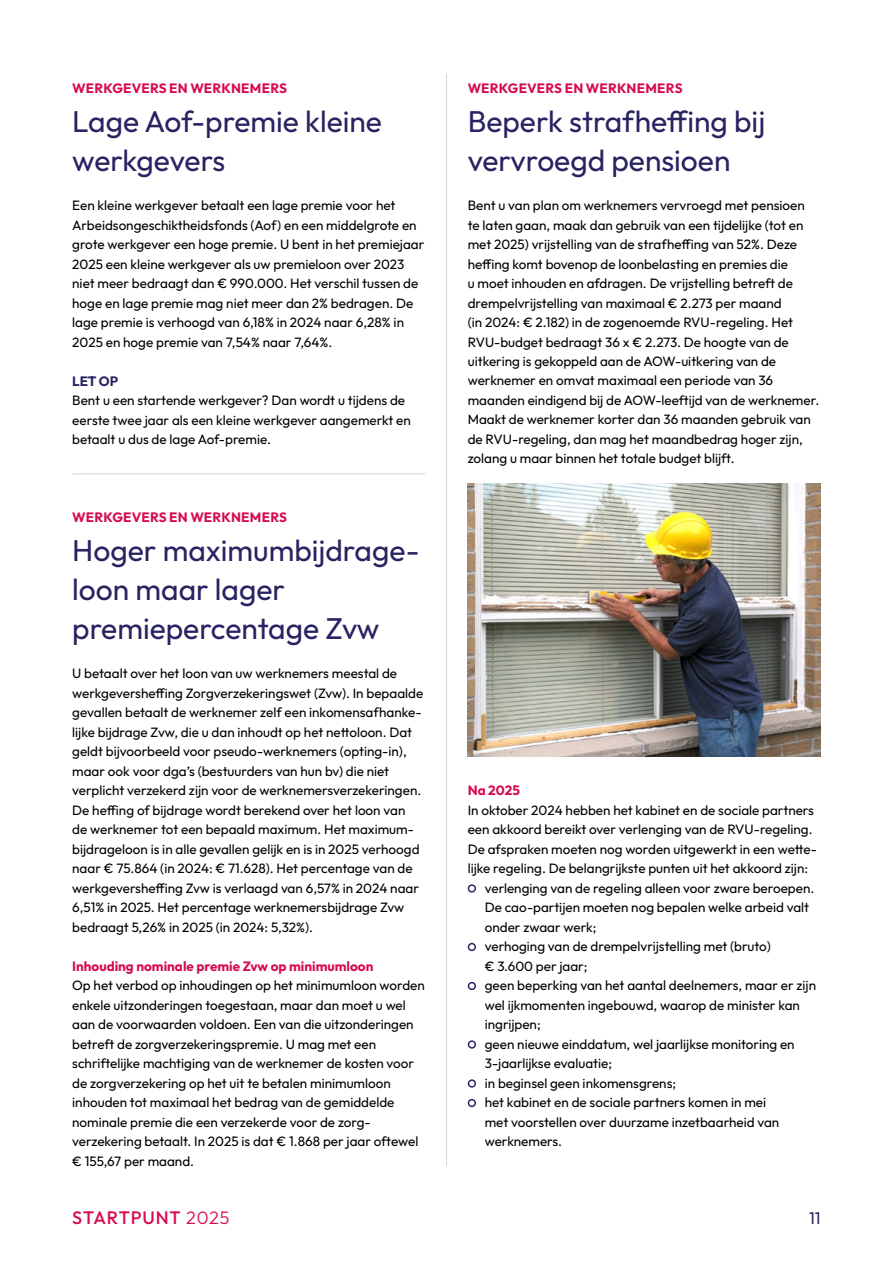
<style>
.page{position:relative;width:893px;height:1263px;background:#fff}
.page>*{position:absolute;margin:0;border:0;box-sizing:border-box;transform-origin:0 0}
.t1{font:30px/39px "Outfit";color:#282361}
.t2{font:500 18px "Outfit";letter-spacing:.04em;color:#d60b52}
.t3{font:16.5px "Outfit";color:#282361}
.t4{font:13.5px/19.5px "Outfit";color:#000}
.t5{font:700 13.5px "Outfit";color:#d60b52}
.t6{font:700 13.5px "Outfit";color:#282361}
.s1{font-weight:300}
</style>
<div class="page">
<hr style="left:72px;top:473px;width:353px;height:1px;background:#d4d3df">
<img style="left:468px;top:483px;width:353px;height:273px">
<hr style="left:446px;top:74px;width:1px;height:1092px;background:#d4d3df">
<svg style="left:468px;top:884px;width:8px;height:9px"></svg>
<svg style="left:468px;top:943px;width:8px;height:8px"></svg>
<svg style="left:468px;top:982px;width:8px;height:8px"></svg>
<svg style="left:468px;top:1040px;width:8px;height:9px"></svg>
<svg style="left:468px;top:1079px;width:8px;height:9px"></svg>
<svg style="left:468px;top:1099px;width:8px;height:8px"></svg>
<p class="t5" style="left:72px;top:79px;width:216px">WERKGEVERS EN WERKNEMERS</p>
<h1 class="t1" style="left:72px;top:103px;width:311px">Lage Aof-premie kleine werkgevers</h1>
<p class="t4" style="left:72px;top:196px;width:354px">Een kleine werkgever betaalt een lage premie voor het Arbeidsongeschiktheidsfonds (Aof) en een middelgrote en grote werkgever een hoge premie. U bent in het premiejaar 2025 een kleine werkgever als uw premieloon over 2023 niet meer bedraagt dan € 990.000. Het verschil tussen de hoge en lage premie mag niet meer dan 2% bedragen. De lage premie is verhoogd van 6,18% in 2024 naar 6,28% in 2025 en hoge premie van 7,54% naar 7,64%.</p>
<p class="t6" style="left:72px;top:372px;width:47px">LET OP</p>
<p class="t4" style="left:72px;top:391px;width:340px">Bent u een startende werkgever? Dan wordt u tijdens de eerste twee jaar als een kleine werkgever aangemerkt en betaalt u dus de lage Aof-premie.</p>
<p class="t5" style="left:72px;top:508px;width:216px">WERKGEVERS EN WERKNEMERS</p>
<h1 class="t1" style="left:72px;top:532px;width:345px">Hoger maximumbijdrage&shy;loon maar lager premiepercentage Zvw</h1>
<p class="t4" style="left:72px;top:664px;width:352px">U betaalt over het loon van uw werknemers meestal de werkgeversheffing Zorgverzekeringswet (Zvw). In bepaalde gevallen betaalt de werknemer zelf een inkomensafhanke&shy;lijke bijdrage Zvw, die u dan inhoudt op het nettoloon. Dat geldt bijvoorbeeld voor pseudo-werknemers (opting-in), maar ook voor dga’s (bestuurders van hun bv) die niet verplicht verzekerd zijn voor de werknemersverzekeringen.<br>De heffing of bijdrage wordt berekend over het loon van de werknemer tot een bepaald maximum. Het maximum&shy;bijdrageloon is in alle gevallen gelijk en is in 2025 verhoogd naar € 75.864 (in 2024: € 71.628). Het percentage van de werkgeversheffing Zvw is verlaagd van 6,57% in 2024 naar 6,51% in 2025. Het percentage werknemersbijdrage Zvw bedraagt 5,26% in 2025 (in 2024: 5,32%).</p>
<p class="t5" style="left:72px;top:957px;width:303px">Inhouding nominale premie Zvw op minimumloon</p>
<p class="t4" style="left:72px;top:976px;width:354px">Op het verbod op inhoudingen op het minimumloon worden enkele uitzonderingen toegestaan, maar dan moet u wel aan de voorwaarden voldoen. Een van die uitzonderingen betreft de zorgverzekeringspremie. U mag met een schriftelijke machtiging van de werknemer de kosten voor de zorgverzekering op het uit te betalen minimumloon inhouden tot maximaal het bedrag van de gemiddelde nominale premie die een verzekerde voor de zorg-- verzekering betaalt. In 2025 is dat € 1.868 per jaar oftewel € 155,67 per maand.</p>
<p class="t5" style="left:468px;top:79px;width:216px">WERKGEVERS EN WERKNEMERS</p>
<h1 class="t1" style="left:468px;top:103px;width:299px">Beperk strafheffing bij vervroegd pensioen</h1>
<p class="t4" style="left:468px;top:196px;width:353px">Bent u van plan om werknemers vervroegd met pensioen te laten gaan, maak dan gebruik van een tijdelijke (tot en met 2025) vrijstelling van de strafheffing van 52%. Deze heffing komt bovenop de loonbelasting en premies die<br>u moet inhouden en afdragen. De vrijstelling betreft de drempelvrijstelling van maximaal € 2.273 per maand<br>(in 2024: € 2.182) in de zogenoemde RVU-regeling. Het RVU-budget bedraagt 36 x € 2.273. De hoogte van de uitkering is gekoppeld aan de AOW-uitkering van de werknemer en omvat maximaal een periode van 36 maanden eindigend bij de AOW-leeftijd van de werknemer.<br>Maakt de werknemer korter dan 36 maanden gebruik van de RVU-regeling, dan mag het maandbedrag hoger zijn, zolang u maar binnen het totale budget blijft.</p>
<p class="t5" style="left:468px;top:781px;width:54px">Na 2025</p>
<p class="t4" style="left:468px;top:800px;width:348px">In oktober 2024 hebben het kabinet en de sociale partners</p>
<p class="t4" style="left:468px;top:820px;width:346px">een akkoord bereikt over verlenging van de RVU-regeling.</p>
<p class="t4" style="left:468px;top:839px;width:351px">De afspraken moeten nog worden uitgewerkt in een wette-</p>
<p class="t4" style="left:468px;top:859px;width:342px">lijke regeling. De belangrijkste punten uit het akkoord zijn:</p>
<p class="t4" style="left:485px;top:878px;width:331px">verlenging van de regeling alleen voor zware beroepen.</p>
<p class="t4" style="left:485px;top:898px;width:326px">De cao-partijen moeten nog bepalen welke arbeid valt</p>
<p class="t4" style="left:485px;top:917px;width:113px">onder zwaar werk;</p>
<p class="t4" style="left:485px;top:937px;width:288px">verhoging van de drempelvrijstelling met (bruto)</p>
<p class="t4" style="left:485px;top:956px;width:104px">€ 3.600 per jaar;</p>
<p class="t4" style="left:485px;top:976px;width:333px">geen beperking van het aantal deelnemers, maar er zijn</p>
<p class="t4" style="left:485px;top:995px;width:317px">wel ijkmomenten ingebouwd, waarop de minister kan</p>
<p class="t4" style="left:485px;top:1015px;width:57px">ingrijpen;</p>
<p class="t4" style="left:485px;top:1034px;width:311px">geen nieuwe einddatum, wel jaarlijkse monitoring en</p>
<p class="t4" style="left:485px;top:1054px;width:129px">3-jaarlijkse evaluatie;</p>
<p class="t4" style="left:485px;top:1073px;width:193px">in beginsel geen inkomensgrens;</p>
<p class="t4" style="left:485px;top:1093px;width:283px">het kabinet en de sociale partners komen in mei</p>
<p class="t4" style="left:485px;top:1112px;width:296px">met voorstellen over duurzame inzetbaarheid van</p>
<p class="t4" style="left:485px;top:1132px;width:79px">werknemers.</p>
<h2 class="t2" style="left:72px;top:1206px;width:159px">STARTPUNT <span class="s1">2025</span></h2>
<p class="t3" style="left:809px;top:1208px;width:13px">11</p>
</div>
